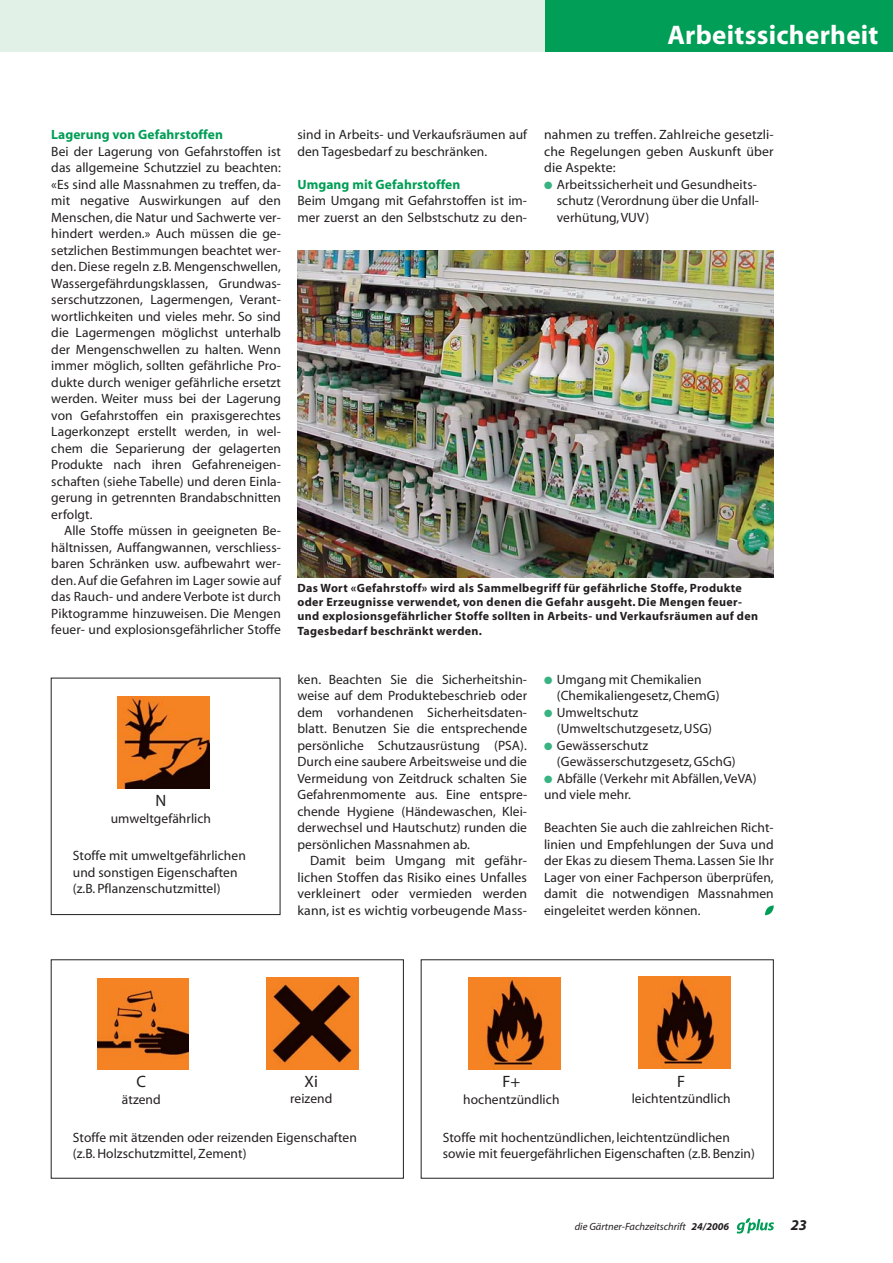
<style>
.page{position:relative;width:893px;height:1263px;background:#fff}
.page>*{position:absolute;margin:0;border:0;box-sizing:border-box;transform-origin:0 0}
.t1{font:700 27px "Myriad";letter-spacing:.01em;color:#fff}
.t2{font:16.5px "Myriad";color:#231f20}
.t3{font:italic 700 15px "Myriad";color:#231f20}
.t4{font:13.5px/16.5px "Myriad";letter-spacing:.005em;color:#231f20}
.t5{font:700 13.5px "Myriad";letter-spacing:.005em;color:#009e56}
.t6{font:700 12px/14.2px "Myriad";letter-spacing:.025em;color:#231f20}
.t7{font:italic 10.5px "Myriad";color:#231f20}
.s1{color:#38b381}
.s2{font-weight:700}
</style>
<div class="page">
<div style="left:544px;top:1px;width:349px;height:51px;background:#009e56"></div>
<div style="left:0;top:1px;width:544px;height:51px;background:#e2f1e8"></div>
<svg style="left:737px;top:1218px;width:37px;height:15px"></svg>
<svg style="left:765px;top:905px;width:9px;height:10px"></svg>
<img style="left:297px;top:250px;width:477px;height:327px">
<img style="left:97px;top:978px;width:92px;height:92px">
<img style="left:267px;top:978px;width:92px;height:91px">
<img style="left:468px;top:977px;width:92px;height:92px">
<img style="left:638px;top:977px;width:92px;height:92px">
<img style="left:118px;top:696px;width:92px;height:92px">
<h1 class="t1" style="left:667px;top:25px;width:213px">Arbeitssicherheit</h1>
<p class="t5" style="left:51px;top:130px;width:173px">Lagerung von Gefahrstoffen</p>
<p class="t4" style="left:51px;top:144px;width:231px;text-align:justify">Bei der Lagerung von Gefahrstoffen ist das allgemeine Schutzziel zu beachten: «Es sind alle Massnahmen zu treffen, da&shy;mit negative Auswirkungen auf den Menschen, die Natur und Sachwerte ver&shy;hindert werden.» Auch müssen die ge&shy;setzlichen Bestimmungen beachtet wer&shy;den. Diese regeln z.B. Mengenschwellen, Wassergefährdungsklassen, Grundwas&shy;serschutzzonen, Lagermengen, Verant&shy;wortlichkeiten und vieles mehr. So sind die Lagermengen möglichst unterhalb der Mengenschwellen zu halten. Wenn immer möglich, sollten gefährliche Pro&shy;dukte durch weniger gefährliche ersetzt werden. Weiter muss bei der Lagerung von Gefahrstoffen ein praxisgerechtes Lagerkonzept erstellt werden, in wel&shy;chem die Separierung der gelagerten Produkte nach ihren Gefahreneigen&shy;schaften (siehe Tabelle) und deren Einla&shy;gerung in getrennten Brandabschnitten erfolgt.</p>
<p class="t4" style="left:51px;top:523px;width:231px;text-align:justify;text-indent:13px">Alle Stoffe müssen in geeigneten Be&shy;hältnissen, Auffangwannen, verschliess&shy;baren Schränken usw. aufbewahrt wer&shy;den. Auf die Gefahren im Lager sowie auf das Rauch- und andere Verbote ist durch Piktogramme hinzuweisen. Die Mengen feuer- und explosionsgefährlicher Stoffe</p>
<p class="t2" style="left:155px;top:794px;width:12px">N</p>
<p class="t4" style="left:111px;top:811px;width:102px">umweltgefährlich</p>
<p class="t4" style="left:73px;top:848px;width:175px">Stoffe mit umweltgefährlichen und sonstigen Eigenschaften (z.B. Pflanzenschutzmittel)</p>
<p class="t4" style="left:297px;top:127px;width:231px">sind in Arbeits- und Verkaufsräumen auf den Tagesbedarf zu beschränken.</p>
<p class="t5" style="left:297px;top:179px;width:164px">Umgang mit Gefahrstoffen</p>
<p class="t4" style="left:297px;top:193px;width:231px">Beim Umgang mit Gefahrstoffen ist im&shy;mer zuerst an den Selbstschutz zu den-</p>
<p class="t4" style="left:544px;top:127px;width:231px;text-align:justify">nahmen zu treffen. Zahlreiche gesetzli&shy;che Regelungen geben Auskunft über die Aspekte:</p>
<p class="t4" style="left:557px;top:177px;width:204px;text-indent:-13px"><span class="s1">●</span> Arbeitssicherheit und Gesundheits&shy;schutz (Verordnung über die Unfall&shy;verhütung,VUV)</p>
<p class="t6" style="left:297px;top:582px;width:462px">Das Wort «Gefahrstoff» wird als Sammelbegriff für gefährliche Stoffe, Produkte oder Erzeugnisse verwendet, von denen die Gefahr ausgeht. Die Mengen feuer&shy;und explosionsgefährlicher Stoffe sollten in Arbeits- und Verkaufsräumen auf den Tagesbedarf beschränkt werden.</p>
<p class="t4" style="left:297px;top:672px;width:231px;text-align:justify">ken. Beachten Sie die Sicherheitshin&shy;weise auf dem Produktebeschrieb oder dem vorhandenen Sicherheitsdaten&shy;blatt. Benutzen Sie die entsprechende persönliche Schutzausrüstung (PSA).<br>Durch eine saubere Arbeitsweise und die Vermeidung von Zeitdruck schalten Sie Gefahrenmomente aus. Eine entspre&shy;chende Hygiene (Händewaschen, Klei&shy;derwechsel und Hautschutz) runden die persönlichen Massnahmen ab.</p>
<p class="t4" style="left:297px;top:853px;width:231px;text-align:justify;text-indent:13px">Damit beim Umgang mit gefähr&shy;lichen Stoffen das Risiko eines Unfalles verkleinert oder vermieden werden kann, ist es wichtig vorbeugende Mass-</p>
<p class="t4" style="left:557px;top:672px;width:164px;text-indent:-13px"><span class="s1">●</span> Umgang mit Chemikalien (Chemikaliengesetz, ChemG)</p>
<p class="t4" style="left:557px;top:705px;width:157px;text-indent:-13px"><span class="s1">●</span> Umweltschutz (Umweltschutzgesetz, USG)</p>
<p class="t4" style="left:557px;top:738px;width:180px;text-indent:-13px"><span class="s1">●</span> Gewässerschutz (Gewässerschutzgesetz, GSchG)</p>
<p class="t4" style="left:544px;top:771px;width:214px"><span class="s1">●</span> Abfälle (Verkehr mit Abfällen,VeVA) und viele mehr.</p>
<p class="t4" style="left:544px;top:820px;width:231px;text-align:justify">Beachten Sie auch die zahlreichen Richt&shy;linien und Empfehlungen der Suva und der Ekas zu diesem Thema. Lassen Sie Ihr Lager von einer Fachperson überprüfen, damit die notwendigen Massnahmen eingeleitet werden können.</p>
<p class="t2" style="left:137px;top:1075px;width:11px">C</p>
<p class="t4" style="left:122px;top:1092px;width:40px">ätzend</p>
<p class="t2" style="left:305px;top:1075px;width:15px">Xi</p>
<p class="t4" style="left:290px;top:1091px;width:44px">reizend</p>
<p class="t2" style="left:502px;top:1075px;width:19px">F+</p>
<p class="t4" style="left:463px;top:1092px;width:98px">hochentzündlich</p>
<p class="t2" style="left:677px;top:1075px;width:10px">F</p>
<p class="t4" style="left:632px;top:1091px;width:100px">leichtentzündlich</p>
<p class="t4" style="left:73px;top:1130px;width:286px">Stoffe mit ätzenden oder reizenden Eigenschaften (z.B. Holzschutzmittel, Zement)</p>
<p class="t4" style="left:443px;top:1130px;width:314px">Stoffe mit hochentzündlichen, leichtentzündlichen sowie mit feuergefährlichen Eigenschaften (z.B. Benzin)</p>
<p class="t7" style="left:575px;top:1223px;width:156px">die Gärtner-Fachzeitschrift <span class="s2">24/2006</span></p>
<p class="t3" style="left:791px;top:1219px;width:18px">23</p>
</div>
